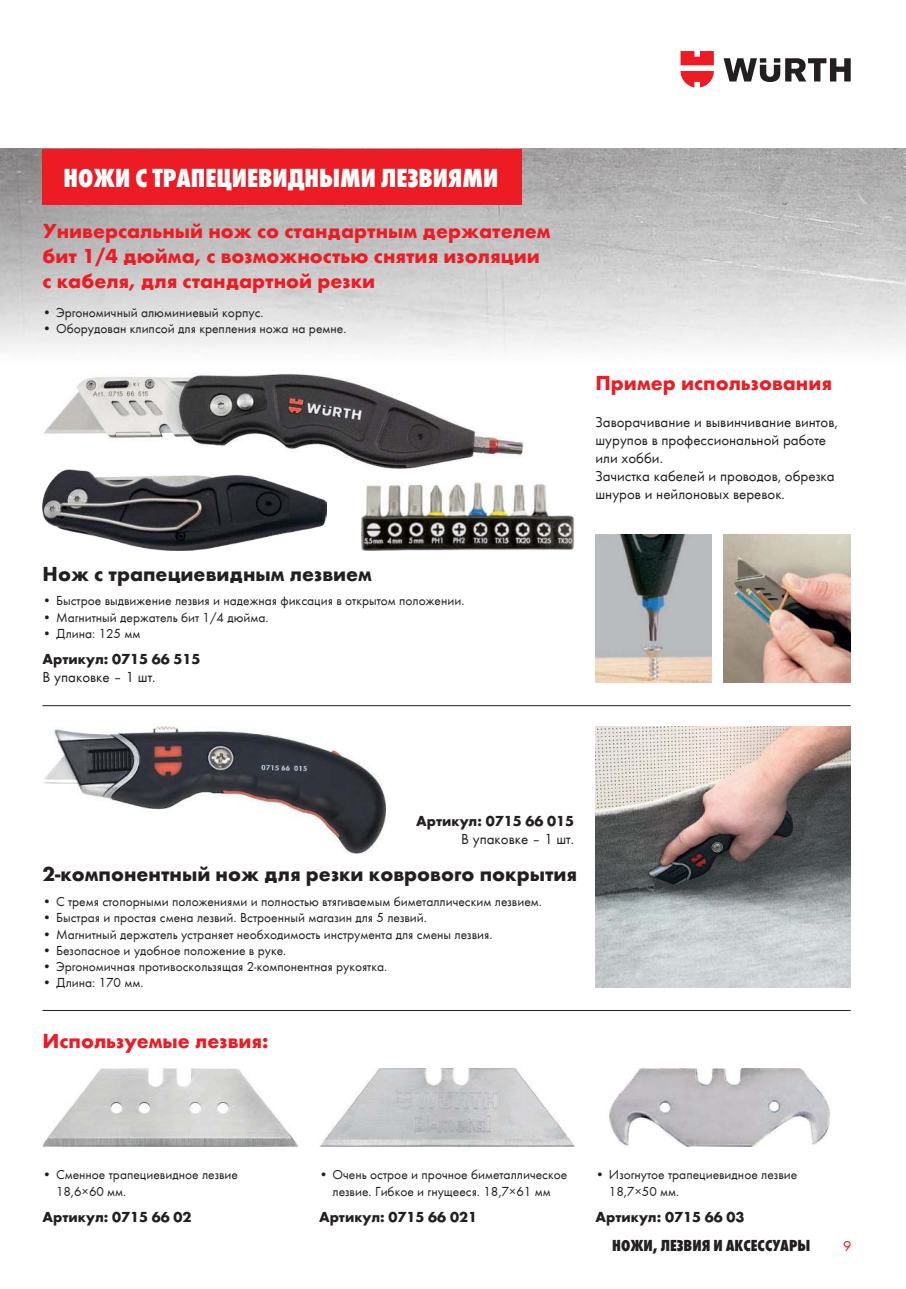
<style>
.page{position:relative;width:906px;height:1289px;background:#fff}
.page>*{position:absolute;margin:0;border:0;box-sizing:border-box;transform-origin:0 0}
.t1{font:27px "Wuerth Extra Bold Cond Caps";color:#fff}
.t2{font:700 21px/25.2px "Wuerth";color:#ed1c24}
.t3{font:700 21px "Wuerth";color:#231f20}
.t4{font:16.5px "Wuerth Extra Bold Cond Caps";color:#231f20}
.t5{font:15px/18px "Wuerth";color:#231f20}
.t6{font:700 15px "Wuerth";color:#231f20}
.t7{font:15px "Wuerth";color:#ed1c24}
.t8{font:13.5px/16.2px "Wuerth";color:#231f20}
</style>
<div class="page">
<img style="left:43px;top:726px;width:343px;height:127px">
<img style="left:1px;top:149px;width:905px;height:204px">
<div style="left:43px;top:149px;width:479px;height:55px;background:#ed1c24"></div>
<img style="left:43px;top:374px;width:480px;height:96px">
<img style="left:43px;top:470px;width:283px;height:81px">
<img style="left:361px;top:483px;width:213px;height:68px">
<img style="left:43px;top:1068px;width:255px;height:78px">
<img style="left:320px;top:1068px;width:254px;height:78px">
<img style="left:609px;top:1068px;width:221px;height:78px">
<img style="left:595px;top:534px;width:116px;height:148px">
<img style="left:723px;top:534px;width:127px;height:148px">
<svg style="left:723px;top:58px;width:127px;height:24px"></svg>
<svg style="left:680px;top:51px;width:34px;height:36px"></svg>
<hr style="left:43px;top:705px;width:807px;height:1px;background:#231f20">
<hr style="left:43px;top:1010px;width:807px;height:1px;background:#231f20">
<img style="left:595px;top:726px;width:255px;height:261px">
<h1 class="t1" style="left:64px;top:159px;width:436px">Ножи с трапециевидными лезвиями</h1>
<h2 class="t2" style="left:43px;top:217px;width:509px">Универсальный нож со стандартным держателем бит 1/4 дюйма, с возможностью снятия изоляции с кабеля, для стандартной резки</h2>
<p class="t8" style="left:43px;top:304px;width:223px">• Эргономичный алюминиевый корпус.</p>
<p class="t8" style="left:43px;top:320px;width:305px">• Оборудован клипсой для крепления ножа на ремне.</p>
<h2 class="t3" style="left:43px;top:558px;width:331px">Нож с трапециевидным лезвием</h2>
<p class="t8" style="left:43px;top:592px;width:423px">• Быстрое выдвижение лезвия и надежная фиксация в открытом положении.</p>
<p class="t8" style="left:43px;top:608px;width:228px">• Магнитный держатель бит 1/4 дюйма.</p>
<p class="t8" style="left:43px;top:624px;width:99px">• Длина: 125 мм</p>
<p class="t6" style="left:43px;top:648px;width:159px">Артикул: 0715 66 515</p>
<p class="t5" style="left:43px;top:667px;width:115px">В упаковке – 1 шт.</p>
<h2 class="t2" style="left:595px;top:369px;width:238px">Пример использования</h2>
<p class="t5" style="left:595px;top:412px;width:244px">Заворачивание и вывинчивание винтов, шурупов в профессиональной работе или хобби.<br>Зачистка кабелей и проводов, обрезка шнуров и нейлоновых веревок.</p>
<p class="t6" style="left:416px;top:810px;width:159px">Артикул: 0715 66 015</p>
<p class="t5" style="left:461px;top:829px;width:115px">В упаковке – 1 шт.</p>
<h2 class="t3" style="left:43px;top:859px;width:536px">2-компонентный нож для резки коврового покрытия</h2>
<p class="t8" style="left:43px;top:892px;width:501px">• С тремя стопорными положениями и полностью втягиваемым биметаллическим лезвием.</p>
<p class="t8" style="left:43px;top:909px;width:386px">• Быстрая и простая смена лезвий. Встроенный магазин для 5 лезвий.</p>
<p class="t8" style="left:43px;top:925px;width:451px">• Магнитный держатель устраняет необходимость инструмента для смены лезвия.</p>
<p class="t8" style="left:43px;top:941px;width:245px">• Безопасное и удобное положение в руке.</p>
<p class="t8" style="left:43px;top:957px;width:346px">• Эргономичная противоскользящая 2-компонентная рукоятка.</p>
<p class="t8" style="left:43px;top:973px;width:102px">• Длина: 170 мм.</p>
<h2 class="t2" style="left:43px;top:1026px;width:227px">Используемые лезвия:</h2>
<p class="t8" style="left:56px;top:1166px;width:183px;text-indent:-14px">• Сменное трапециевидное лезвие<br>18,6×60 мм.</p>
<p class="t6" style="left:43px;top:1206px;width:150px">Артикул: 0715 66 02</p>
<p class="t8" style="left:319px;top:1166px;width:250px;text-align:center">• Очень острое и прочное биметаллическое лезвие. Гибкое и гнущееся. 18,7×61 мм</p>
<p class="t6" style="left:319px;top:1206px;width:159px">Артикул: 0715 66 021</p>
<p class="t8" style="left:609px;top:1166px;width:190px;text-indent:-14px">• Изогнутое трапециевидное лезвие<br>18,7×50 мм.</p>
<p class="t6" style="left:595px;top:1206px;width:150px">Артикул: 0715 66 03</p>
<p class="t4" style="left:612px;top:1233px;width:200px">Ножи, лезвия и аксессуары</p>
<p class="t7" style="left:843px;top:1236px;width:10px">9</p>
</div>
